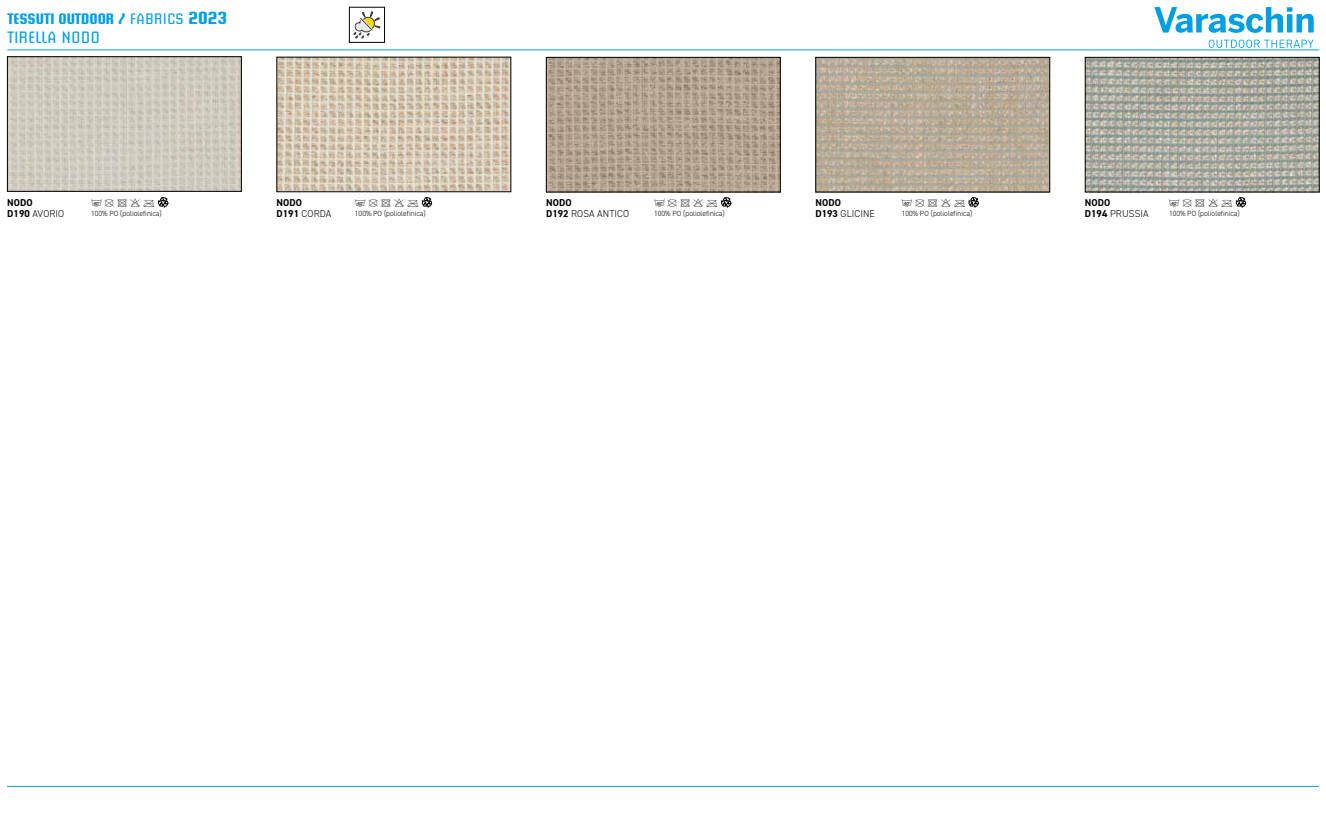
<style>
.page{position:relative;width:1326px;height:815px;background:#fff}
.page>*{position:absolute;margin:0;border:0;box-sizing:border-box;transform-origin:0 0}
.t1{font:16.25px "Briem Akademi Std";color:#009fe3}
.t2{font:700 15px "Briem Akademi Std";color:#009fe3}
.t3{font:700 10px/11.2px "DIN2014";letter-spacing:.01em;color:#000}
.t4{font:300 10px/11.2px "DIN2014";letter-spacing:.01em;color:#000}
.t5{font:300 7.5px "DIN2014";color:#000}
.s1{font-weight:400}
.s2{font-size:17.5px}
.s3{font-weight:300}
.s4{font-weight:700}
</style>
<div class="page">
<svg style="left:1154px;top:7px;width:159px;height:26px"></svg>
<svg style="left:1208px;top:40px;width:105px;height:8px"></svg>
<hr style="left:7px;top:50px;width:1311px;height:1px;background:#009fe3">
<hr style="left:7px;top:786px;width:1311px;height:1px;background:#009fe3">
<img style="left:9px;top:59px;width:230px;height:130px">
<img style="left:279px;top:59px;width:230px;height:131px">
<img style="left:548px;top:59px;width:230px;height:131px">
<div style="left:546px;top:57px;width:234px;height:135px;border:1px solid #000"></div>
<img style="left:817px;top:59px;width:230px;height:131px">
<div style="left:815px;top:57px;width:234px;height:135px;border:1px solid #000"></div>
<img style="left:1086px;top:59px;width:231px;height:131px">
<div style="left:1084px;top:57px;width:235px;height:135px;border:1px solid #000"></div>
<svg style="left:353px;top:11px;width:28px;height:28px"></svg>
<div style="left:349px;top:7px;width:35px;height:36px;border:1px solid #000"></div>
<svg style="left:158px;top:198px;width:10px;height:10px"></svg>
<svg style="left:421px;top:198px;width:11px;height:10px"></svg>
<svg style="left:721px;top:198px;width:10px;height:10px"></svg>
<svg style="left:968px;top:198px;width:10px;height:10px"></svg>
<svg style="left:1235px;top:198px;width:10px;height:10px"></svg>
<h2 class="t2" style="left:7px;top:10px;width:221px">TESSUTI OUTDOOR / <span class="s1">FABRICS</span> <span class="s2">2023</span></h2>
<h1 class="t1" style="left:7px;top:28px;width:94px">TIRELLA NODO</h1>
<h3 class="t3" style="left:7px;top:196px;width:58px">NODO<br>D190 <span class="s3">AVORIO</span></h3>
<h3 class="t3" style="left:276px;top:196px;width:56px">NODO<br>D191 <span class="s3">CORDA</span></h3>
<h3 class="t4" style="left:546px;top:197px;width:85px"><span class="s4">NODO<br>D192</span> ROSA ANTICO</h3>
<h3 class="t3" style="left:815px;top:196px;width:61px">NODO<br>D193 <span class="s3">GLICINE</span></h3>
<h3 class="t3" style="left:1084px;top:196px;width:65px">NODO<br>D194 <span class="s3">PRUSSIA</span></h3>
<p class="t5" style="left:91px;top:209px;width:72px">100% PO (poliolefinica)</p>
<p class="t5" style="left:355px;top:209px;width:72px">100% PO (poliolefinica)</p>
<p class="t5" style="left:654px;top:209px;width:72px">100% PO (poliolefinica)</p>
<p class="t5" style="left:901px;top:209px;width:72px">100% PO (poliolefinica)</p>
<p class="t5" style="left:1168px;top:209px;width:72px">100% PO (poliolefinica)</p>
</div>
